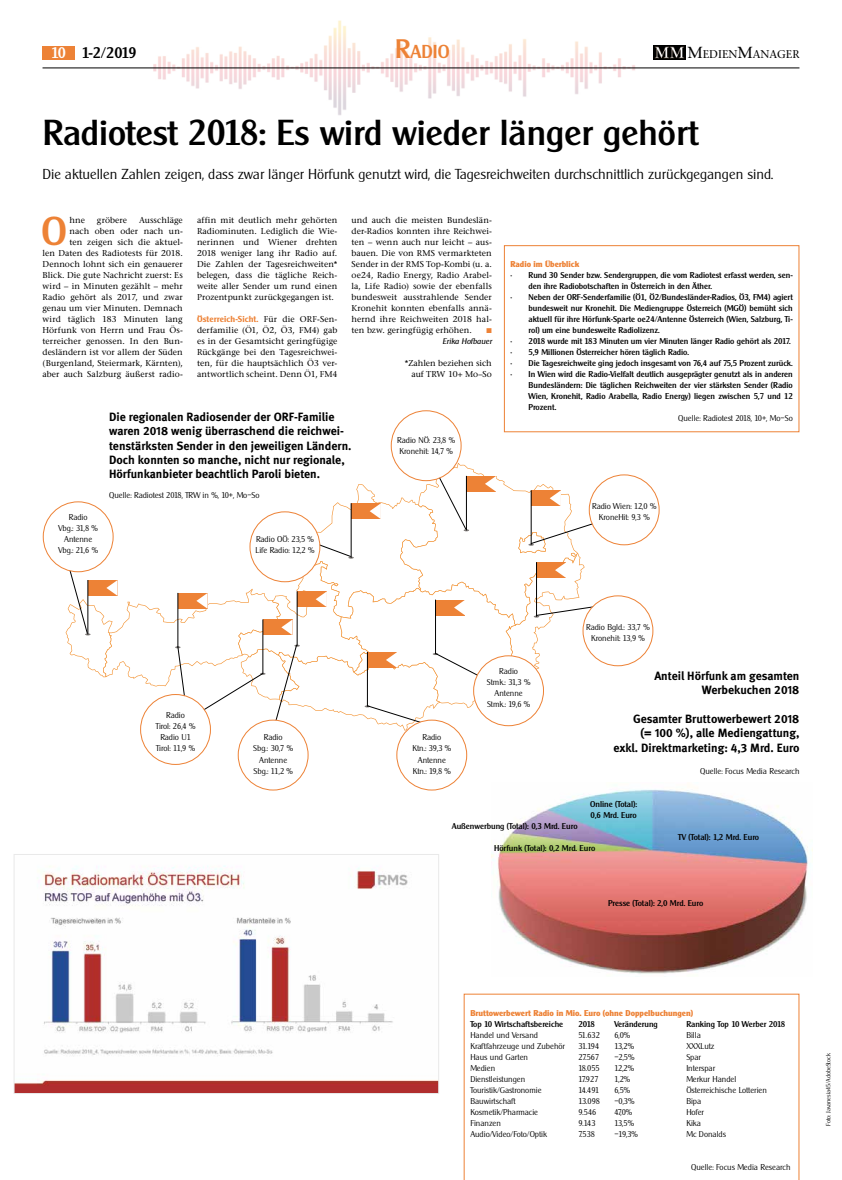
<style>
.page{position:relative;width:842px;height:1180px;background:#fff}
.page>*{position:absolute;margin:0;border:0;box-sizing:border-box;transform-origin:0 0}
.t1{font:500 39px "Cleargothic";color:#ed8236}
.t2{font:500 35px "Cleargothic";color:#000}
.t3{font:500 18.2px "Cleargothic";color:#ed8236}
.t4{font:500 15px "Cleargothic";color:#000}
.t5{font:300 14px "Cleargothic";color:#000}
.t6{font:12px/14.4px "Meta Bold LF";color:#000;text-align:right}
.t7{font:11.2px "Stone Serif";color:#000}
.t8{font:8.5px/11px "Stone Serif";letter-spacing:.01em;color:#000;text-align:justify}
.t9{font:600 8.5px "Cleargothic";letter-spacing:.015em;color:#ed8236}
.t10{font:500 8.2px/11px "Cleargothic";color:#000}
.t11{font:300 8.2px/11px "Cleargothic";color:#000;text-align:center}
.t12{font:700 8.2px "Cleargothic";color:#ed8236}
.t13{font:italic 8px "Cleargothic";color:#000}
.t14{font:7px "Zapf Dingbats ITC";color:#ed8236}
.t15{font:300 6px "Cleargothic";color:#000}
.s1{color:#fff}
.s2{font-size:26px}
.s3{font-size:16px}
.s4{font-family:"Stone Serif";font-weight:400;color:#000}
</style>
<div class="page">
<img style="left:77px;top:20px;width:636px;height:95px">
<img style="left:653px;top:45px;width:32px;height:14px">
<div style="left:43px;top:46px;width:32px;height:14px;background:#ed8236"></div>
<hr style="left:43px;top:68px;width:756px;height:1px;background:#000">
<div style="left:504px;top:245px;width:295px;height:187px;border:1px solid #ed8236"></div>
<svg style="left:66px;top:461px;width:551px;height:269px"></svg>
<div style="left:141px;top:694px;width:69px;height:70px;background:#fff;border-radius:50%"></div>
<div style="left:140px;top:694px;width:71px;height:70px;border:1px solid #ed8236;border-radius:50%"></div>
<img style="left:16px;top:865px;width:421px;height:226px">
<div style="left:14px;top:854px;width:425px;height:239px;border:1px solid #e9e9e9"></div>
<img style="left:491px;top:789px;width:322px;height:185px">
<svg style="left:464px;top:993px;width:335px;height:186px"></svg>
<h3 class="t4" style="left:51px;top:44px;width:87px"><span class="s1">10</span> 1-2/2019</h3>
<h3 class="t3" style="left:395px;top:41px;width:56px"><span class="s2">R</span>adio</h3>
<h3 class="t7" style="left:687px;top:47px;width:113px"><span class="s3">M</span>EDIEN<span class="s3">M</span>ANAGER</h3>
<h2 class="t2" style="left:43px;top:112px;width:657px">Radiotest 2018: Es wird wieder länger gehört</h2>
<h3 class="t5" style="left:43px;top:166px;width:732px">Die aktuellen Zahlen zeigen, dass zwar länger Hörfunk genutzt wird, die Tagesreichweiten durchschnittlich zurückgegangen sind.</h3>
<h1 class="t1" style="left:41px;top:208px;width:27px">O</h1>
<p class="t8" style="left:69px;top:214px;width:17px">hne</p>
<p class="t8" style="left:97px;top:214px;width:32px">gröbere</p>
<p class="t8" style="left:43px;top:214px;width:142px;text-align:right">Ausschläge<br>nach oben oder nach un-<br>ten zeigen sich die aktuel-<br>len Daten des Radiotests für 2018.<br>Dennoch lohnt sich ein genauerer<br>Blick. Die gute Nachricht zuerst: Es wird – in Minuten gezählt – mehr<br>Radio gehört als 2017, und zwar genau um vier Minuten. Demnach wird täglich 183 Minuten lang<br>Hörfunk von Herrn und Frau Ös&shy;terreicher genossen. In den Bun&shy;desländern ist vor allem der Süden (Burgenland, Steiermark, Kärnten), aber auch Salzburg äußerst radio-</p>
<p class="t8" style="left:197px;top:214px;width:142px">affin mit deutlich mehr gehörten Radiominuten. Lediglich die Wie&shy;nerinnen und Wiener drehten 2018 weniger lang ihr Radio auf.<br>Die Zahlen der Tagesreichweiten* belegen, dass die tägliche Reich&shy;weite aller Sender um rund einen Prozentpunkt zurückgegangen ist.</p>
<p class="t8" style="left:352px;top:214px;width:142px">und auch die meisten Bundeslän&shy;der-Radios konnten ihre Reichwei&shy;ten – wenn auch nur leicht – aus&shy;bauen. Die von RMS vermarkteten Sender in der RMS Top-Kombi (u. a. oe24, Radio Energy, Radio Arabel&shy;la, Life Radio) sowie der ebenfalls bundesweit ausstrahlende Sender Kronehit konnten ebenfalls annä&shy;hernd ihre Reichweiten 2018 hal&shy;ten bzw. geringfügig erhöhen.</p>
<p class="t12" style="left:510px;top:259px;width:70px">Radio im Überblick</p>
<p class="t10" style="left:528px;top:270px;width:266px;text-indent:-18px">• Rund 30 Sender bzw. Sendergruppen, die vom Radiotest erfasst werden, sen&shy;den ihre Radiobotschaften in Österreich in den Äther.</p>
<p class="t10" style="left:528px;top:292px;width:266px;text-align:justify;text-indent:-18px">• Neben der ORF-Senderfamilie (Ö1, Ö2/Bundesländer-Radios, Ö3, FM4) agiert bundesweit nur Kronehit. Die Mediengruppe Österreich (MGÖ) bemüht sich aktuell für ihre Hörfunk-Sparte oe24/Antenne Österreich (Wien, Salzburg, Ti&shy;rol) um eine bundesweite Radiolizenz.</p>
<p class="t10" style="left:511px;top:336px;width:282px">• 2018 wurde mit 183 Minuten um vier Minuten länger Radio gehört als 2017.</p>
<p class="t10" style="left:511px;top:347px;width:180px">• 5,9 Millionen Österreicher hören täglich Radio.</p>
<p class="t10" style="left:511px;top:358px;width:284px">• Die Tagesreichweite ging jedoch insgesamt von 76,4 auf 75,5 Prozent zurück.</p>
<p class="t10" style="left:528px;top:369px;width:266px;text-align:justify;text-indent:-18px">• In Wien wird die Radio-Vielfalt deutlich ausgeprägter genutzt als in anderen Bundesländern: Die täglichen Reichweiten der vier stärksten Sender (Radio Wien, Kronehit, Radio Arabella, Radio Energy) liegen zwischen 5,7 und 12<br>Prozent.</p>
<p class="t11" style="left:678px;top:413px;width:116px">Quelle: Radiotest 2018, 10+, Mo–So</p>
<p class="t9" style="left:197px;top:314px;width:142px">Österreich-Sicht. <span class="s4">Für die ORF-Sen-</span></p>
<p class="t8" style="left:197px;top:324px;width:142px">derfamilie (Ö1, Ö2, Ö3, FM4) gab es in der Gesamtsicht geringfügige Rückgänge bei den Tagesreichwei&shy;ten, für die hauptsächlich Ö3 ver&shy;antwortlich scheint. Denn Ö1, FM4</p>
<p class="t14" style="left:487px;top:327px;width:7px">■</p>
<p class="t13" style="left:442px;top:336px;width:51px">Erika Hofbauer</p>
<p class="t8" style="left:405px;top:357px;width:89px;text-align:right">*Zahlen beziehen sich auf TRW 10+ Mo–So</p>
<h3 class="t6" style="left:109px;top:409px;width:244px;text-align:left">Die regionalen Radiosender der ORF-Familie waren 2018 wenig überraschend die reichwei&shy;tenstärksten Sender in den jeweiligen Ländern.<br>Doch konnten so manche, nicht nur regionale, Hörfunkanbieter beachtlich Paroli bieten.</h3>
<p class="t11" style="left:109px;top:490px;width:152px">Quelle: Radiotest 2018, TRW in %, 10+, Mo–So</p>
<p class="t11" style="left:397px;top:435px;width:59px;text-align:left">Radio NÖ: 23,8 %<br>Kronehit: 14,7 %</p>
<p class="t11" style="left:58px;top:512px;width:41px">Radio<br>Vbg.: 31,8 %<br>Antenne<br>Vbg.: 21,6 %</p>
<p class="t11" style="left:256px;top:534px;width:60px;text-align:left">Radio OÖ: 23,5 %<br>Life Radio: 12,2 %</p>
<p class="t11" style="left:156px;top:710px;width:41px">Radio<br>Tirol: 26,4 %<br>Radio U1<br>Tirol: 11,9 %</p>
<p class="t11" style="left:253px;top:732px;width:41px">Radio<br>Sbg.: 30,7 %<br>Antenne<br>Sbg.: 11,2 %</p>
<p class="t11" style="left:592px;top:501px;width:66px">Radio Wien: 12,0 %<br>KroneHit: 9,3 %</p>
<p class="t11" style="left:586px;top:622px;width:65px">Radio Bgld.: 33,7 %<br>Kronehit: 13,9 %</p>
<p class="t11" style="left:412px;top:732px;width:40px">Radio<br>Ktn.: 39,3 %<br>Antenne<br>Ktn.: 19,8 %</p>
<p class="t11" style="left:487px;top:666px;width:45px">Radio<br>Stmk.: 31,3 %<br>Antenne<br>Stmk.: 19,6 %</p>
<p class="t10" style="left:452px;top:820px;width:127px">Außenwerbung (Total): 0,3 Mrd. Euro</p>
<h3 class="t6" style="left:654px;top:668px;width:147px">Anteil Hörfunk am gesamten<br>Werbekuchen 2018</h3>
<h3 class="t6" style="left:613px;top:711px;width:188px">Gesamter Bruttowerbewert 2018<br>(= 100 %), alle Mediengattung, exkl. Direktmarketing: 4,3 Mrd. Euro</h3>
<p class="t11" style="left:700px;top:765px;width:101px">Quelle: Focus Media Research</p>
<p class="t10" style="left:590px;top:798px;width:49px">Online (Total):<br>0,6 Mrd. Euro</p>
<p class="t10" style="left:678px;top:831px;width:82px">TV (Total): 1,2 Mrd. Euro</p>
<p class="t10" style="left:494px;top:842px;width:103px">Hörfunk (Total): 0,2 Mrd. Euro</p>
<p class="t10" style="left:608px;top:897px;width:97px">Presse (Total): 2,0 Mrd. Euro</p>
<p class="t12" style="left:470px;top:1007px;width:224px">Bruttowerbewert Radio in Mio. Euro (ohne Doppelbuchungen)</p>
<p class="t10" style="left:470px;top:1018px;width:94px">Top 10 Wirtschaftsbereiche</p>
<p class="t10" style="left:578px;top:1018px;width:18px">2018</p>
<p class="t10" style="left:614px;top:1018px;width:45px">Veränderung</p>
<p class="t10" style="left:686px;top:1018px;width:101px">Ranking Top 10 Werber 2018</p>
<p class="t11" style="left:470px;top:1029px;width:69px">Handel und Versand</p>
<p class="t11" style="left:578px;top:1029px;width:23px">51.632</p>
<p class="t11" style="left:614px;top:1029px;width:17px">6,0%</p>
<p class="t11" style="left:686px;top:1029px;width:16px">Billa</p>
<p class="t11" style="left:470px;top:1040px;width:96px">Kraftfahrzeuge und Zubehör</p>
<p class="t11" style="left:578px;top:1040px;width:22px">31.194</p>
<p class="t11" style="left:614px;top:1040px;width:21px">13,2%</p>
<p class="t11" style="left:686px;top:1040px;width:30px">XXXLutz</p>
<p class="t11" style="left:470px;top:1051px;width:59px">Haus und Garten</p>
<p class="t11" style="left:578px;top:1051px;width:22px">27.567</p>
<p class="t11" style="left:614px;top:1051px;width:22px">–2,5%</p>
<p class="t11" style="left:686px;top:1051px;width:16px">Spar</p>
<p class="t11" style="left:470px;top:1062px;width:26px">Medien</p>
<p class="t11" style="left:578px;top:1062px;width:23px">18.055</p>
<p class="t11" style="left:614px;top:1062px;width:21px">12,2%</p>
<p class="t11" style="left:686px;top:1062px;width:30px">Interspar</p>
<p class="t11" style="left:470px;top:1073px;width:56px">Dienstleistungen</p>
<p class="t11" style="left:578px;top:1073px;width:22px">17.927</p>
<p class="t11" style="left:614px;top:1073px;width:17px">1,2%</p>
<p class="t11" style="left:686px;top:1073px;width:51px">Merkur Handel</p>
<p class="t11" style="left:470px;top:1084px;width:73px">Touristik/Gastronomie</p>
<p class="t11" style="left:578px;top:1084px;width:22px">14.491</p>
<p class="t11" style="left:614px;top:1084px;width:17px">6,5%</p>
<p class="t11" style="left:686px;top:1084px;width:82px">Österreichische Lotterien</p>
<p class="t11" style="left:470px;top:1095px;width:47px">Bauwirtschaft</p>
<p class="t11" style="left:578px;top:1095px;width:23px">13.098</p>
<p class="t11" style="left:614px;top:1095px;width:22px">–0,3%</p>
<p class="t11" style="left:686px;top:1095px;width:16px">Bipa</p>
<p class="t11" style="left:470px;top:1106px;width:69px">Kosmetik/Pharmacie</p>
<p class="t11" style="left:578px;top:1106px;width:20px">9.546</p>
<p class="t11" style="left:614px;top:1106px;width:20px">47,0%</p>
<p class="t11" style="left:686px;top:1106px;width:19px">Hofer</p>
<p class="t11" style="left:470px;top:1117px;width:32px">Finanzen</p>
<p class="t11" style="left:578px;top:1117px;width:19px">9.143</p>
<p class="t11" style="left:614px;top:1117px;width:21px">13,5%</p>
<p class="t11" style="left:686px;top:1117px;width:16px">Kika</p>
<p class="t11" style="left:470px;top:1128px;width:78px">Audio/Video/Foto/Optik</p>
<p class="t11" style="left:578px;top:1128px;width:18px">7.538</p>
<p class="t11" style="left:614px;top:1128px;width:25px">–19,3%</p>
<p class="t11" style="left:686px;top:1128px;width:41px">Mc Donalds</p>
<p class="t11" style="left:691px;top:1161px;width:101px">Quelle: Focus Media Research</p>
<p class="t15" style="left:825px;top:1125px;width:74px;rotate:-90deg">Foto: Javanesia45/AdobeStock</p>
</div>
